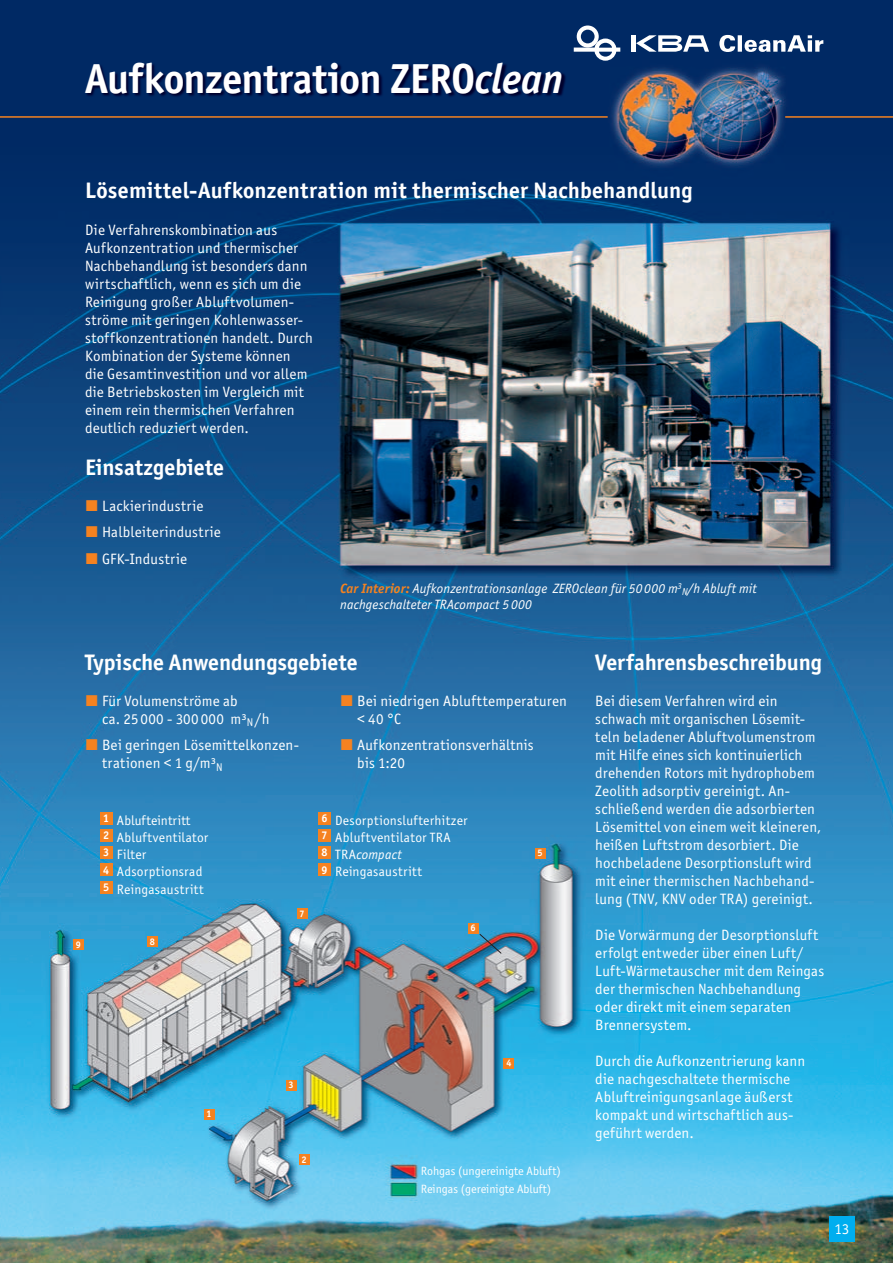
<style>
.page{position:relative;width:893px;height:1263px;background:#fff}
.page>*{position:absolute;margin:0;border:0;box-sizing:border-box;transform-origin:0 0}
.t1{font:700 42px "ITC Officina Sans";letter-spacing:-.015em;color:#fff}
.t2{font:700 22.5px "ITC Officina Sans";letter-spacing:.005em;color:#fff}
.t3{font:15px/18px "ITC Officina Sans";letter-spacing:.015em;color:#fff}
.t4{font:13.5px/17.1px "ITC Officina Sans";letter-spacing:.02em;color:#fff}
.t5{font:italic 13.5px/16.2px "ITC Officina Sans";letter-spacing:.01em;color:#fff}
.t6{font:12px/18.5px "ITC Officina Sans";color:#fff}
.t7{font:700 9.6px "ITC Officina Sans";color:#fff}
.s1{font-style:italic}
.s2{font-weight:700;color:#f58220}
</style>
<div class="page">
<img style="left:0;top:0;width:893px;height:1263px">
<img style="left:85px;top:62px;width:481px;height:36px">
<div style="left:100px;top:812px;width:13px;height:13px;background:#f58220"></div>
<div style="left:100px;top:829px;width:13px;height:13px;background:#f58220"></div>
<div style="left:100px;top:846px;width:13px;height:13px;background:#f58220"></div>
<div style="left:100px;top:864px;width:13px;height:12px;background:#f58220"></div>
<div style="left:100px;top:881px;width:13px;height:12px;background:#f58220"></div>
<div style="left:318px;top:812px;width:13px;height:13px;background:#f58220"></div>
<div style="left:318px;top:829px;width:13px;height:13px;background:#f58220"></div>
<div style="left:318px;top:846px;width:13px;height:13px;background:#f58220"></div>
<div style="left:318px;top:864px;width:13px;height:12px;background:#f58220"></div>
<div style="left:204px;top:1109px;width:11px;height:11px;background:#f58220"></div>
<div style="left:299px;top:1154px;width:11px;height:11px;background:#f58220"></div>
<div style="left:535px;top:848px;width:11px;height:11px;background:#f58220"></div>
<div style="left:286px;top:1080px;width:11px;height:10px;background:#f58220"></div>
<div style="left:504px;top:1058px;width:10px;height:11px;background:#f58220"></div>
<div style="left:297px;top:908px;width:10px;height:11px;background:#f58220"></div>
<svg style="left:479px;top:933px;width:23px;height:21px"></svg>
<div style="left:468px;top:923px;width:11px;height:10px;background:#f58220"></div>
<div style="left:147px;top:936px;width:11px;height:11px;background:#f58220"></div>
<div style="left:73px;top:939px;width:11px;height:11px;background:#f58220"></div>
<hr style="left:0;top:116px;width:608px;height:2px;background:#f58220">
<hr style="left:785px;top:116px;width:108px;height:2px;background:#f58220">
<hr style="left:632px;top:35px;width:4px;height:17px;background:#fff">
<svg style="left:636px;top:35px;width:73px;height:17px"></svg>
<svg style="left:574px;top:26px;width:46px;height:35px"></svg>
<svg style="left:719px;top:35px;width:104px;height:17px"></svg>
<div style="left:829px;top:1216px;width:26px;height:26px;background:#00aeef"></div>
<svg style="left:86px;top:695px;width:11px;height:11px"></svg>
<svg style="left:86px;top:739px;width:11px;height:11px"></svg>
<svg style="left:341px;top:695px;width:11px;height:11px"></svg>
<svg style="left:341px;top:739px;width:11px;height:11px"></svg>
<svg style="left:86px;top:500px;width:11px;height:11px"></svg>
<svg style="left:86px;top:526px;width:11px;height:11px"></svg>
<svg style="left:86px;top:553px;width:11px;height:11px"></svg>
<h1 class="t1" style="left:85px;top:61px;width:480px">Aufkonzentration ZERO<span class="s1">clean</span></h1>
<h2 class="t2" style="left:85px;top:181px;width:609px">Lösemittel-Aufkonzentration mit thermischer Nachbehandlung</h2>
<p class="t3" style="left:85px;top:221px;width:229px">Die Verfahrenskombination aus Aufkonzentration und thermischer Nachbehandlung ist besonders dann wirtschaftlich, wenn es sich um die Reinigung großer Abluftvolumen&shy;ströme mit geringen Kohlenwasser&shy;stoffkonzentrationen handelt. Durch Kombination der Systeme können die Gesamtinvestition und vor allem die Betriebskosten im Vergleich mit einem rein thermischen Verfahren deutlich reduziert werden.</p>
<h2 class="t2" style="left:85px;top:458px;width:140px">Einsatzgebiete</h2>
<p class="t3" style="left:102px;top:493px;width:120px;line-height:26.5px">Lackierindustrie<br>Halbleiterindustrie<br>GFK-Industrie</p>
<p class="t5" style="left:340px;top:581px;width:418px"><span class="s2">Car Interior:</span> Aufkonzentrationsanlage ZEROclean für 50 000 m<sup>3</sup><sub>N</sub>/h Abluft mit nachgeschalteter TRAcompact 5 000</p>
<h2 class="t2" style="left:85px;top:653px;width:274px">Typische Anwendungsgebiete</h2>
<p class="t3" style="left:102px;top:692px;width:169px">Für Volumenströme ab<br>ca. 25 000 - 300 000 m³<sub>N</sub> /h</p>
<p class="t3" style="left:102px;top:737px;width:198px">Bei geringen Lösemittelkonzen&shy;trationen &lt; 1 g/m³<sub>N</sub></p>
<p class="t3" style="left:357px;top:692px;width:211px">Bei niedrigen Ablufttemperaturen &lt; 40 °C</p>
<p class="t3" style="left:357px;top:737px;width:178px">Aufkonzentrationsverhältnis bis 1:20</p>
<p class="t7" style="left:76px;top:941px;width:7px">9</p>
<p class="t4" style="left:103px;top:812px;width:107px"><sup>1</sup> Ablufteintritt<br><sup>2</sup> Abluftventilator<br><sup>3</sup> Filter<br><sup>4</sup> Adsorptionsrad<br><sup>5</sup> Reingasaustritt</p>
<p class="t4" style="left:322px;top:812px;width:148px"><sup>6</sup> Desorptionslufterhitzer<br><sup>7</sup> Abluftventilator TRA<br><sup>8</sup> TRA<span class="s1">compact<br></span><sup>9</sup> Reingasaustritt</p>
<p class="t7" style="left:150px;top:938px;width:7px">8</p>
<p class="t7" style="left:299px;top:909px;width:7px">7</p>
<p class="t7" style="left:471px;top:924px;width:7px">6</p>
<p class="t7" style="left:538px;top:849px;width:7px">5</p>
<p class="t7" style="left:207px;top:1110px;width:7px">1</p>
<p class="t7" style="left:289px;top:1081px;width:7px">3</p>
<p class="t7" style="left:302px;top:1155px;width:7px">2</p>
<p class="t7" style="left:506px;top:1059px;width:7px">4</p>
<p class="t6" style="left:421px;top:1162px;width:142px">Rohgas (ungereinigte Abluft)<br>Reingas (gereinigte Abluft)</p>
<h2 class="t2" style="left:595px;top:653px;width:228px">Verfahrensbeschreibung</h2>
<p class="t3" style="left:595px;top:693px;width:228px">Bei diesem Verfahren wird ein schwach mit organischen Lösemit&shy;teln beladener Abluftvolumenstrom mit Hilfe eines sich kontinuierlich drehenden Rotors mit hydrophobem Zeolith adsorptiv gereinigt. An&shy;schließend werden die adsorbierten Lösemittel von einem weit kleineren, heißen Luftstrom desorbiert. Die hochbeladene Desorptionsluft wird mit einer thermischen Nachbehand&shy;lung (TNV, KNV oder TRA) gereinigt.</p>
<p class="t3" style="left:595px;top:927px;width:230px">Die Vorwärmung der Desorptionsluft erfolgt entweder über einen Luft/<br>Luft-Wärmetauscher mit dem Reingas der thermischen Nachbehandlung oder direkt mit einem separaten<br>Brennersystem.</p>
<p class="t3" style="left:595px;top:1053px;width:211px">Durch die Aufkonzentrierung kann die nachgeschaltete thermische<br>Abluftreinigungsanlage äußerst kompakt und wirtschaftlich aus&shy;geführt werden.</p>
<p class="t3" style="left:834px;top:1220px;width:16px">13</p>
</div>
